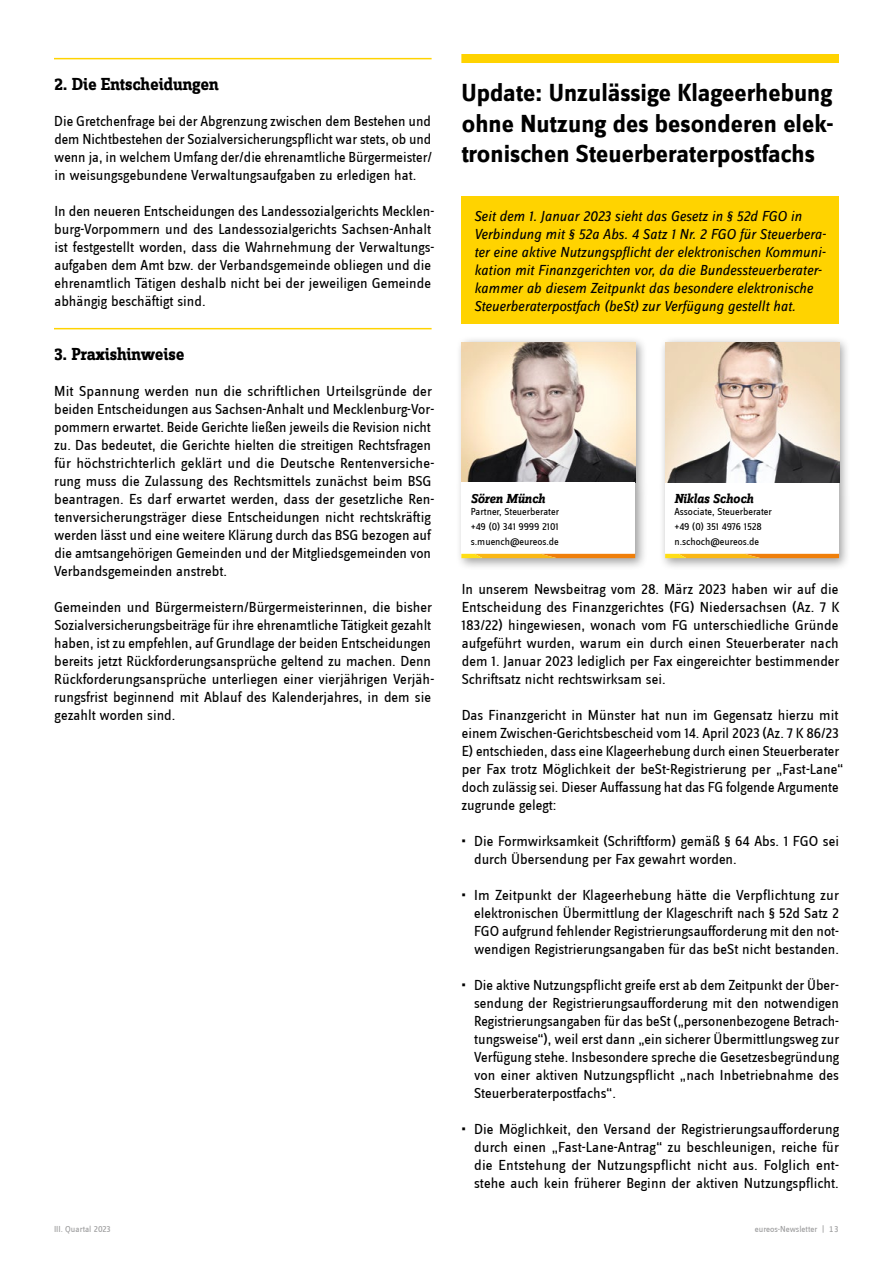
<style>
.page{position:relative;width:893px;height:1263px;background:#fff}
.page>*{position:absolute;margin:0;border:0;box-sizing:border-box;transform-origin:0 0}
.Überschrift_1__Ordnung{font:700 25.5px/30.6px "Zine Sans Dis";color:#000;text-align:justify}
.Überschrift_2__Ordnung{font:700 18px "Zine Slab Dis";letter-spacing:-.005em;color:#000}
.Fließtext{font:15px/18px "Zine Sans Dis";color:#000;text-align:justify}
.Einleitung{font:italic 15px/18px "Zine Sans Dis";color:#000}
.t1{font:italic 700 13.5px "Zine Slab Dis";color:#000}
.t2{font:10.5px "Zine Sans Dis";color:#000}
.t3{font:9px "Zine Sans Dis";color:#9c9c9d}
.s1{font-weight:700}
.s2{font-family:"Zine Sans Dis Regular Roman Tf"}
</style>
<div class="page">
<hr style="left:54px;top:58px;width:378px;height:1px;background:#ffd300">
<hr style="left:54px;top:328px;width:378px;height:1px;background:#ffd300">
<div style="left:461px;top:54px;width:378px;height:9px;background:#ffd300"></div>
<div style="left:461px;top:196px;width:378px;height:127px;background:#ffd300"></div>
<div style="left:455px;top:336px;width:193px;height:235px;background:#000;opacity:.38"></div>
<img style="left:461px;top:342px;width:174px;height:140px">
<div style="left:461px;top:482px;width:174px;height:76px;background:#fff"></div>
<svg style="left:461px;top:554px;width:174px;height:4px"></svg>
<div style="left:659px;top:336px;width:192px;height:235px;background:#000;opacity:.38"></div>
<div style="left:665px;top:482px;width:174px;height:76px;background:#fff"></div>
<img style="left:665px;top:342px;width:174px;height:140px">
<svg style="left:665px;top:554px;width:174px;height:4px"></svg>
<p class="Überschrift_2__Ordnung" style="left:54px;top:75px;width:166px">2. Die Entscheidungen</p>
<p class="Fließtext" style="left:54px;top:113px;width:379px">Die Gretchenfrage bei der Abgrenzung zwischen dem Bestehen und dem Nichtbestehen der Sozialversicherungspflicht war stets, ob und wenn ja, in welchem Umfang der/die ehrenamtliche Bürgermeister/ in weisungsgebundene Verwaltungsaufgaben zu erledigen hat.</p>
<p class="Fließtext" style="left:54px;top:203px;width:381px;text-align:left">In den neueren Entscheidungen des Landessozialgerichts Mecklen&shy;burg-Vorpommern und des Landessozialgerichts Sachsen-Anhalt ist festgestellt worden, dass die Wahrnehmung der Verwaltungs&shy;aufgaben dem Amt bzw. der Verbandsgemeinde obliegen und die ehrenamtlich Tätigen deshalb nicht bei der jeweiligen Gemeinde abhängig beschäftigt sind.</p>
<p class="Überschrift_2__Ordnung" style="left:55px;top:345px;width:131px">3. Praxishinweise</p>
<p class="Fließtext" style="left:54px;top:383px;width:382px;text-align:left">Mit Spannung werden nun die schriftlichen Urteilsgründe der beiden Entscheidungen aus Sachsen-Anhalt und Mecklenburg-Vor&shy;pommern erwartet. Beide Gerichte ließen jeweils die Revision nicht zu. Das bedeutet, die Gerichte hielten die streitigen Rechtsfragen für höchstrichterlich geklärt und die Deutsche Rentenversiche&shy;rung muss die Zulassung des Rechtsmittels zunächst beim BSG beantragen. Es darf erwartet werden, dass der gesetzliche Ren&shy;tenversicherungsträger diese Entscheidungen nicht rechtskräftig werden lässt und eine weitere Klärung durch das BSG bezogen auf die amtsangehörigen Gemeinden und der Mitgliedsgemeinden von Verbandsgemeinden anstrebt.</p>
<p class="Fließtext" style="left:54px;top:599px;width:382px;text-align:left">Gemeinden und Bürgermeistern/Bürgermeisterinnen, die bisher Sozialversicherungsbeiträge für ihre ehrenamtliche Tätigkeit gezahlt haben, ist zu empfehlen, auf Grundlage der beiden Entscheidungen bereits jetzt Rückforderungsansprüche geltend zu machen. Denn Rückforderungsansprüche unterliegen einer vierjährigen Verjäh&shy;rungsfrist beginnend mit Ablauf des Kalenderjahres, in dem sie gezahlt worden sind.</p>
<p class="Überschrift_1__Ordnung" style="left:461px;top:79px;width:373px">Update: Unzulässige Klageerhebung ohne Nutzung des besonderen elek&shy;tronischen Steuerberaterpostfachs</p>
<p class="Einleitung" style="left:474px;top:207px;width:353px">Seit dem 1. Januar 2023 sieht das Gesetz in § 52d FGO in Verbindung mit § 52a Abs. 4 Satz 1 Nr. 2 FGO für Steuerbera&shy;ter eine aktive Nutzungspflicht der elektronischen Kommuni&shy;kation mit Finanzgerichten vor, da die Bundessteuerberater&shy;kammer ab diesem Zeitpunkt das besondere elektronische Steuerberaterpostfach (beSt) zur Verfügung gestellt hat.</p>
<p class="t1" style="left:471px;top:491px;width:76px">Sören Münch</p>
<p class="t2" style="left:471px;top:507px;width:90px">Partner, Steuerberater</p>
<p class="t2" style="left:471px;top:522px;width:89px">+49 (0) 341 9999 2101</p>
<p class="t2" style="left:471px;top:536px;width:90px">s.muench@eureos.de</p>
<p class="t1" style="left:674px;top:491px;width:80px">Niklas Schoch</p>
<p class="t2" style="left:674px;top:507px;width:99px">Associate, Steuerberater</p>
<p class="t2" style="left:674px;top:522px;width:89px">+49 (0) 351 4976 1528</p>
<p class="t2" style="left:674px;top:536px;width:86px">n.schoch@eureos.de</p>
<p class="Fließtext" style="left:461px;top:581px;width:380px">In unserem Newsbeitrag vom 28. März 2023 haben wir auf die Entscheidung des Finanzgerichtes (FG) Niedersachsen (Az. 7 K 183/22) hingewiesen, wonach vom FG unterschiedliche Gründe aufgeführt wurden, warum ein durch einen Steuerberater nach dem 1. Januar 2023 lediglich per Fax eingereichter bestimmender Schriftsatz nicht rechtswirksam sei.</p>
<p class="Fließtext" style="left:461px;top:707px;width:383px;text-align:left">Das Finanzgericht in Münster hat nun im Gegensatz hierzu mit einem Zwischen-Gerichtsbescheid vom 14. April 2023 (Az. 7 K 86/23<br>E) entschieden, dass eine Klageerhebung durch einen Steuerberater per Fax trotz Möglichkeit der beSt-Registrierung per „Fast-Lane“ doch zulässig sei. Dieser Auffassung hat das FG folgende Argumente zugrunde gelegt:</p>
<p class="Fließtext" style="left:474px;top:833px;width:366px;text-indent:-13px"><span class="s1">•</span> Die Formwirksamkeit (Schriftform) gemäß § 64 Abs. 1 FGO sei durch Übersendung per Fax gewahrt worden.</p>
<p class="Fließtext" style="left:474px;top:887px;width:366px;text-indent:-13px"><span class="s1">•</span> Im Zeitpunkt der Klageerhebung hätte die Verpflichtung zur elektronischen Übermittlung der Klageschrift nach § 52d Satz 2<br>FGO aufgrund fehlender Registrierungsaufforderung mit den not&shy;wendigen Registrierungsangaben für das beSt nicht bestanden.</p>
<p class="Fließtext" style="left:474px;top:977px;width:367px;text-indent:-13px"><span class="s1">•</span> Die aktive Nutzungspflicht greife erst ab dem Zeitpunkt der Über&shy;sendung der Registrierungsaufforderung mit den notwendigen Registrierungsangaben für das beSt („personenbezogene Betrach&shy;tungsweise“), weil erst dann „ein sicherer Übermittlungsweg zur Verfügung stehe. Insbesondere spreche die Gesetzesbegründung von einer aktiven Nutzungspflicht „nach Inbetriebnahme des Steuerberaterpostfachs“.</p>
<p class="Fließtext" style="left:474px;top:1121px;width:367px;text-indent:-13px"><span class="s1">•</span> Die Möglichkeit, den Versand der Registrierungsaufforderung durch einen „Fast-Lane-Antrag“ zu beschleunigen, reiche für die Entstehung der Nutzungspflicht nicht aus. Folglich ent&shy;stehe auch kein früherer Beginn der aktiven Nutzungspflicht.</p>
<p class="t3" style="left:54px;top:1225px;width:58px">III. Quartal 2023</p>
<p class="t3" style="left:755px;top:1225px;width:86px">eureos-Newsletter | <span class="s2">13</span></p>
</div>
